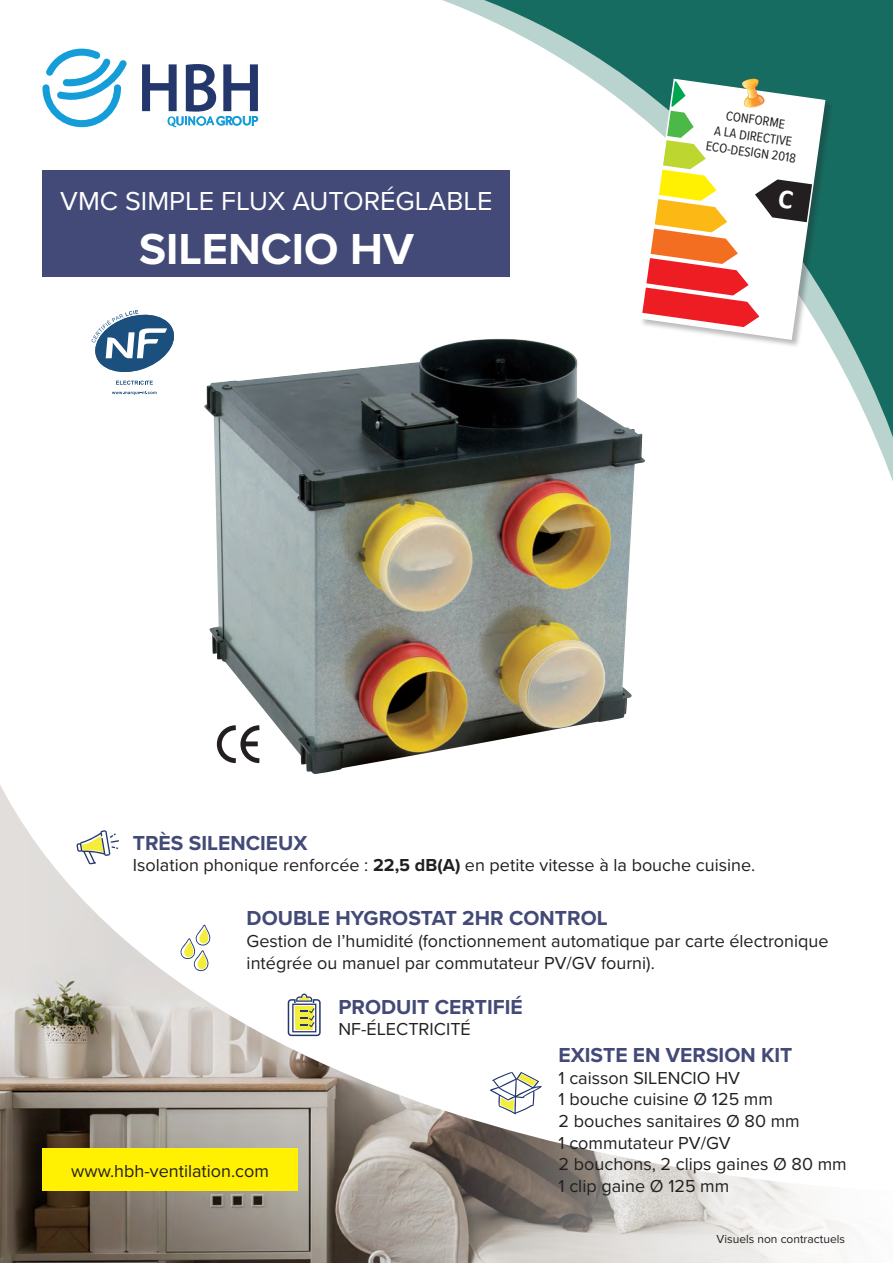
<style>
.page{position:relative;width:893px;height:1263px;background:#fff}
.page>*{position:absolute;margin:0;border:0;box-sizing:border-box;transform-origin:0 0}
.t1{font:700 45px "Proxima Nova";color:#fff}
.t2{font:27px "Proxima Nova";color:#fff}
.t3{font:700 21px "Proxima Nova";color:#434a77}
.t4{font:18px/21.6px "Proxima Nova";color:#231f20}
.t5{font:13.5px "Proxima Nova Cond";color:#231f20}
.t6{font:12px "Proxima Nova";color:#231f20}
.s1{font-weight:700}
</style>
<div class="page">
<svg style="left:424px;top:0;width:469px;height:468px"></svg>
<img style="left:0;top:785px;width:849px;height:478px">
<svg style="left:42px;top:49px;width:85px;height:78px"></svg>
<svg style="left:142px;top:64px;width:116px;height:63px"></svg>
<div style="left:43px;top:1148px;width:255px;height:43px;background:#fff101"></div>
<img style="left:204px;top:339px;width:441px;height:435px">
<svg style="left:112px;top:391px;width:45px;height:4px"></svg>
<svg style="left:92px;top:310px;width:82px;height:75px"></svg>
<svg style="left:217px;top:725px;width:42px;height:38px"></svg>
<svg style="left:490px;top:1071px;width:52px;height:43px"></svg>
<svg style="left:76px;top:830px;width:43px;height:34px"></svg>
<svg style="left:288px;top:993px;width:33px;height:43px"></svg>
<svg style="left:180px;top:924px;width:31px;height:47px"></svg>
<div style="left:640px;top:79px;width:194px;height:269px;background:#231f20;opacity:.3"></div>
<svg style="left:639px;top:78px;width:187px;height:263px"></svg>
<div style="left:43px;top:170px;width:467px;height:106px;background:#434a77"></div>
<svg style="left:641px;top:78px;width:184px;height:261px"></svg>
<p class="t2" style="left:60px;top:181px;width:434px">VMC SIMPLE FLUX AUTORÉGLABLE</p>
<p class="t1" style="left:139px;top:216px;width:276px">SILENCIO HV</p>
<p class="t5" style="left:727px;top:106px;width:61px;rotate:8deg">CONFORME</p>
<p class="t5" style="left:716px;top:121px;width:80px;rotate:8deg">A LA DIRECTIVE</p>
<p class="t5" style="left:707px;top:136px;width:92px;rotate:8deg">ECO-DESIGN 2018</p>
<p class="t3" style="left:133px;top:827px;width:176px">TRÈS SILENCIEUX</p>
<p class="t4" style="left:133px;top:853px;width:624px">Isolation phonique renforcée : <span class="s1">22,5 dB(A)</span> en petite vitesse à la bouche cuisine.</p>
<p class="t3" style="left:247px;top:903px;width:363px">DOUBLE HYGROSTAT 2HR CONTROL</p>
<p class="t4" style="left:247px;top:929px;width:583px">Gestion de l’humidité (fonctionnement automatique par carte électronique intégrée ou manuel par commutateur PV/GV fourni).</p>
<p class="t4" style="left:71px;top:1159px;width:199px">www.hbh-ventilation.com</p>
<p class="t3" style="left:338px;top:991px;width:186px">PRODUIT CERTIFIÉ</p>
<p class="t4" style="left:338px;top:1018px;width:134px">NF-ÉLECTRICITÉ</p>
<p class="t3" style="left:559px;top:1039px;width:235px">EXISTE EN VERSION KIT</p>
<p class="t4" style="left:559px;top:1066px;width:183px">1 caisson SILENCIO HV</p>
<p class="t4" style="left:559px;top:1088px;width:216px">1 bouche cuisine Ø 125 mm</p>
<p class="t4" style="left:559px;top:1109px;width:243px">2 bouches sanitaires Ø 80 mm</p>
<p class="t4" style="left:559px;top:1131px;width:173px">1 commutateur PV/GV</p>
<p class="t4" style="left:559px;top:1152px;width:290px">2 bouchons, 2 clips gaines Ø 80 mm</p>
<p class="t4" style="left:559px;top:1174px;width:172px">1 clip gaine Ø 125 mm</p>
<p class="t6" style="left:717px;top:1230px;width:130px">Visuels non contractuels</p>
</div>
